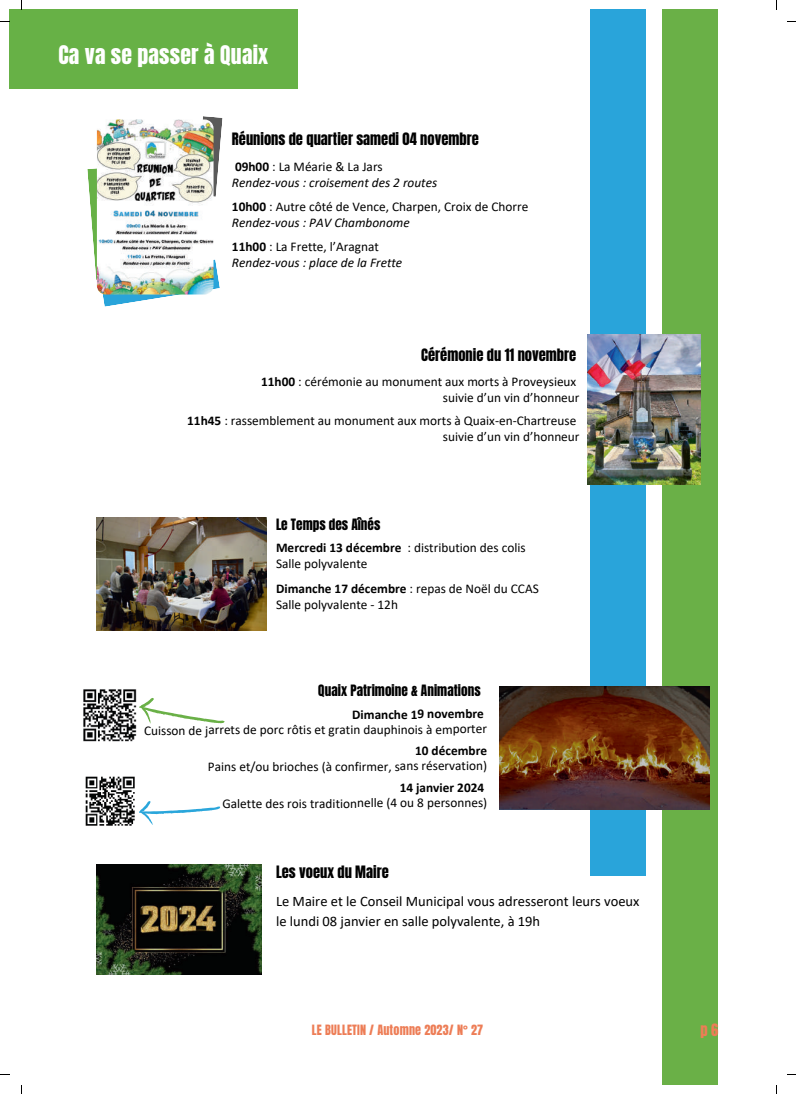
<style>
.page{position:relative;width:796px;height:1094px;background:#fff}
.page>*{position:absolute;margin:0;border:0;box-sizing:border-box;transform-origin:0 0}
.t1{font:21.75px "Anton";letter-spacing:.01em;color:#fff}
.t2{font:14.5px/20px "Calibri";color:#000}
.t3{font:14.5px "Anton";color:#000}
.t4{font:14.5px "Anton";color:#ed7d56}
.t5{font:13.25px/16.1px "Calibri";color:#000}
.t6{font:italic 13.25px/16.1px "Calibri";color:#000}
.t7{font:13.25px "Anton";letter-spacing:-.005em;color:#000}
.t8{font:700 13.25px "Calibri";letter-spacing:-.005em;color:#000}
.t9{font:12.12px "Anton";letter-spacing:.015em;color:#ed7d56}
.s1{font-weight:700;font-style:normal}
.s2{font-style:normal}
.s3{font-weight:700}
.s4{font-style:italic}
</style>
<div class="page">
<div style="left:10px;top:10px;width:288px;height:79px;background:#67b146"></div>
<div style="left:590px;top:10px;width:56px;height:865px;background:#29a4da"></div>
<svg style="left:87px;top:116px;width:136px;height:191px"></svg>
<img style="left:97px;top:119px;width:117px;height:175px;border-radius:9px">
<div style="left:662px;top:10px;width:56px;height:1073px;background:#6ab047"></div>
<img style="left:587px;top:334px;width:114px;height:150px">
<img style="left:500px;top:686px;width:209px;height:123px">
<img style="left:96px;top:517px;width:170px;height:113px">
<img style="left:83px;top:689px;width:54px;height:53px">
<img style="left:85px;top:776px;width:50px;height:50px">
<svg style="left:139px;top:801px;width:82px;height:24px"></svg>
<svg style="left:139px;top:698px;width:86px;height:26px"></svg>
<img style="left:97px;top:864px;width:165px;height:110px">
<h1 class="t1" style="left:58px;top:39px;width:211px">Ca va se passer à Quaix</h1>
<p class="t3" style="left:232px;top:128px;width:248px">Réunions de quartier samedi 04 novembre</p>
<p class="t6" style="left:232px;top:159px;width:207px"><span class="s1">09h00</span> <span class="s2">: La Méarie &amp; La Jars<br></span>Rendez-vous : croisement des 2 routes</p>
<p class="t5" style="left:232px;top:199px;width:298px"><span class="s3">10h00</span> : Autre côté de Vence, Charpen, Croix de Chorre<br><span class="s4">Rendez-vous : PAV Chambonome</span></p>
<p class="t6" style="left:232px;top:240px;width:172px"><span class="s1">11h00</span> <span class="s2">: La Frette, l’Aragnat<br></span>Rendez-vous : place de la Frette</p>
<p class="t3" style="left:421px;top:344px;width:156px">Cérémonie du 11 novembre</p>
<p class="t5" style="left:261px;top:374px;width:320px;text-align:right"><span class="s3">11h00</span> : cérémonie au monument aux morts à Proveysieux suivie d’un vin d’honneur</p>
<p class="t5" style="left:187px;top:413px;width:394px;text-align:right"><span class="s3">11h45</span> : rassemblement au monument aux morts à Quaix-en-Chartreuse suivie d’un vin d’honneur</p>
<p class="t7" style="left:276px;top:515px;width:106px">Le Temps des Aînés</p>
<p class="t5" style="left:276px;top:541px;width:251px"><span class="s3">Mercredi 13 décembre</span> : distribution des colis<br>Salle polyvalente</p>
<p class="t5" style="left:276px;top:581px;width:264px"><span class="s3">Dimanche 17 décembre</span> : repas de Noël du CCAS<br>Salle polyvalente - 12h</p>
<p class="t7" style="left:318px;top:680px;width:164px">Quaix Patrimoine &amp; Animations</p>
<p class="t8" style="left:352px;top:708px;width:133px">Dimanche 19 novembre</p>
<p class="t5" style="left:144px;top:722px;width:345px">Cuisson de jarrets de porc rôtis et gratin dauphinois à emporter</p>
<p class="t8" style="left:415px;top:745px;width:74px">10 décembre</p>
<p class="t5" style="left:208px;top:759px;width:281px">Pains et/ou brioches (à confirmer, sans réservation)</p>
<p class="t8" style="left:400px;top:782px;width:86px">14 janvier 2024</p>
<p class="t5" style="left:222px;top:796px;width:266px">Galette des rois traditionnelle (4 ou 8 personnes)</p>
<p class="t3" style="left:276px;top:861px;width:114px">Les voeux du Maire</p>
<p class="t2" style="left:276px;top:891px;width:365px">Le Maire et le Conseil Municipal vous adresseront leurs voeux le lundi 08 janvier en salle polyvalente, à 19h</p>
<p class="t9" style="left:312px;top:1020px;width:173px">LE BULLETIN / Automne 2023/ N° 27</p>
<p class="t4" style="left:700px;top:1019px;width:19px">p6</p>
</div>
